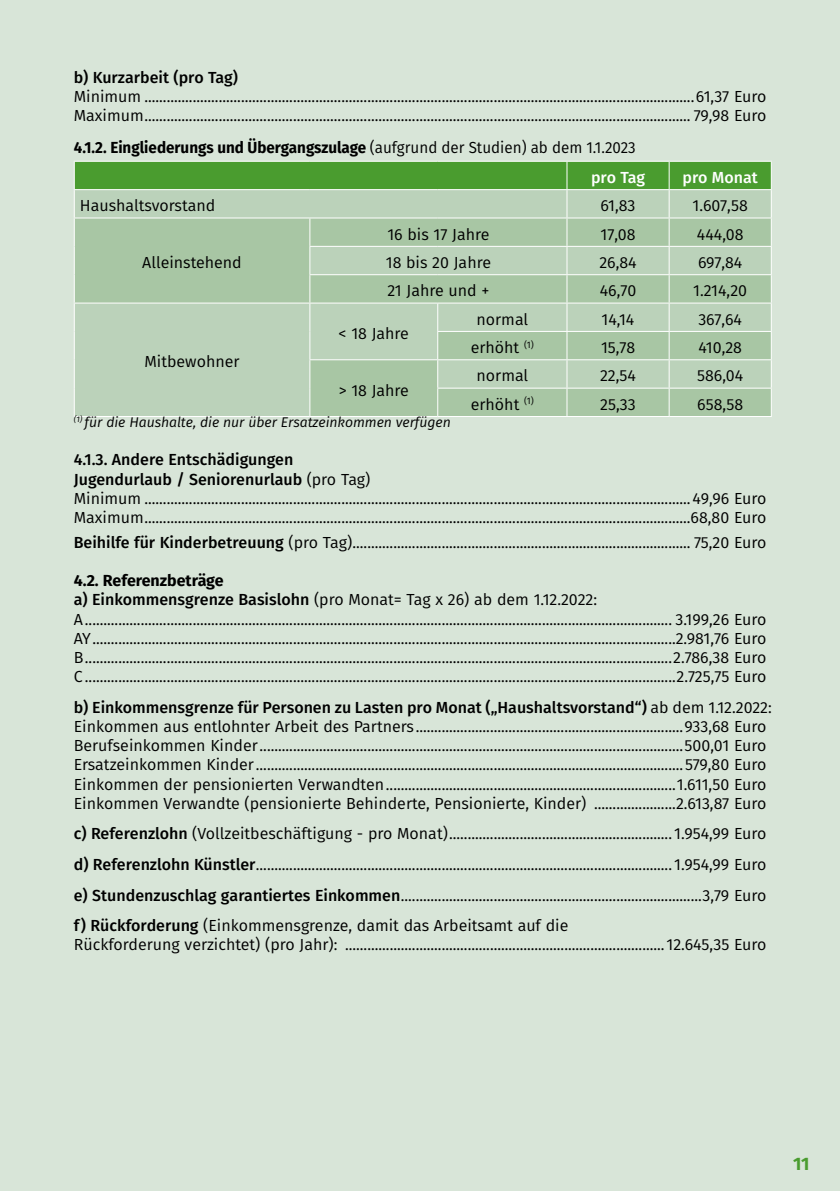
<style>
.page{position:relative;width:840px;height:1191px;background:#fff}
.page>*{position:absolute;margin:0;border:0;box-sizing:border-box;transform-origin:0 0}
.t1{font:700 18px "Fira Sans";color:#4a9c2f}
.t2{font:16px/19.2px "Fira Sans";color:#000}
.t3{font:700 16px/30.2px "Fira Sans";color:#000;scale:.95 1}
.t4{font:500 16px "Fira Sans";color:#000}
.t5{font:500 16px "Fira Sans";color:#fff}
.t6{font:italic 14px "Fira Sans";letter-spacing:-.005em;color:#000}
.s1{font-weight:400}
.s2{font-weight:500;color:#fff}
.s3{font-weight:500}
.s4{font-weight:700}
</style>
<div class="page">
<div style="left:0;top:0;width:839px;height:1191px;background:#d8e5d8"></div>
<svg style="left:74px;top:161px;width:697px;height:255px"></svg>
<hr style="left:74px;top:416px;width:236px;height:1px;background:#fff">
<hr style="left:310px;top:416px;width:127px;height:1px;background:#fff">
<hr style="left:437px;top:416px;width:129px;height:1px;background:#fff">
<hr style="left:566px;top:416px;width:102px;height:1px;background:#fff">
<hr style="left:668px;top:416px;width:103px;height:1px;background:#fff">
<p class="t4" style="left:74px;top:65px;width:165px">b) Kurzarbeit (pro Tag)</p>
<p class="t2" style="left:74px;top:87px;width:694px">Minimum ....................................................................................................................................................61,37 Euro<br>Maximum................................................................................................................................................... 79,98 Euro</p>
<p class="t3" style="left:590px;top:131px;width:58px;text-indent:-517px">4.1.2. Eingliederungs und Übergangszulage <span class="s1">(aufgrund der Studien) ab dem 1.1.2023 </span><span class="s2">pro Tag</span></p>
<p class="t5" style="left:682px;top:164px;width:77px">pro Monat</p>
<p class="t2" style="left:80px;top:196px;width:137px">Haushaltsvorstand</p>
<p class="t2" style="left:600px;top:196px;width:36px">61,83</p>
<p class="t2" style="left:692px;top:196px;width:57px">1.607,58</p>
<p class="t2" style="left:142px;top:252px;width:101px">Alleinstehend</p>
<p class="t2" style="left:144px;top:352px;width:96px">Mitbewohner</p>
<p class="t2" style="left:387px;top:224px;width:103px">16 bis 17 Jahre</p>
<p class="t2" style="left:600px;top:224px;width:37px">17,08</p>
<p class="t2" style="left:696px;top:224px;width:48px">444,08</p>
<p class="t2" style="left:385px;top:252px;width:107px">18 bis 20 Jahre</p>
<p class="t2" style="left:599px;top:252px;width:39px">26,84</p>
<p class="t2" style="left:697px;top:252px;width:46px">697,84</p>
<p class="t2" style="left:387px;top:281px;width:103px">21 Jahre und +</p>
<p class="t2" style="left:599px;top:281px;width:38px">46,70</p>
<p class="t2" style="left:693px;top:281px;width:55px">1.214,20</p>
<p class="t2" style="left:338px;top:323px;width:72px">&lt; 18 Jahre</p>
<p class="t2" style="left:338px;top:380px;width:72px">&gt; 18 Jahre</p>
<p class="t2" style="left:476px;top:309px;width:53px">normal</p>
<p class="t2" style="left:601px;top:309px;width:34px">14,14</p>
<p class="t2" style="left:698px;top:309px;width:45px">367,64</p>
<p class="t2" style="left:470px;top:337px;width:65px">erhöht <sup>(1)</sup></p>
<p class="t2" style="left:600px;top:337px;width:36px">15,78</p>
<p class="t2" style="left:698px;top:337px;width:45px">410,28</p>
<p class="t2" style="left:476px;top:366px;width:53px">normal</p>
<p class="t2" style="left:599px;top:366px;width:38px">22,54</p>
<p class="t2" style="left:696px;top:366px;width:48px">586,04</p>
<p class="t2" style="left:470px;top:394px;width:65px">erhöht <sup>(1)</sup></p>
<p class="t2" style="left:600px;top:394px;width:37px">25,33</p>
<p class="t2" style="left:697px;top:394px;width:47px">658,58</p>
<p class="t6" style="left:74px;top:412px;width:378px"><sup>(1)</sup> für die Haushalte, die nur über Ersatzeinkommen verfügen</p>
<p class="t2" style="left:74px;top:450px;width:694px"><span class="s3">4.1.3. Andere Entschädigungen<br>Jugendurlaub / Seniorenurlaub</span> (pro Tag)<br>Minimum ...................................................................................................................................................49,96 Euro Maximum...................................................................................................................................................68,80 Euro</p>
<p class="t2" style="left:74px;top:532px;width:694px"><span class="s3">Beihilfe für Kinderbetreuung</span> (pro Tag)........................................................................................... 75,20 Euro</p>
<p class="t2" style="left:74px;top:571px;width:694px"><span class="s4">4.2. Referenzbeträge<br></span><span class="s3">a) Einkommensgrenze Basislohn</span> (pro Monat= Tag x 26) ab dem 1.12.2022:<br>A.............................................................................................................................................................. 3.199,26 Euro AY.............................................................................................................................................................2.981,76 Euro B..............................................................................................................................................................2.786,38 Euro C...............................................................................................................................................................2.725,75 Euro</p>
<p class="t2" style="left:74px;top:697px;width:699px"><span class="s3">b) Einkommensgrenze für Personen zu Lasten pro Monat („Haushaltsvorstand“)</span> ab dem 1.12.2022:<br>Einkommen aus entlohnter Arbeit des Partners........................................................................933,68 Euro Berufseinkommen Kinder..................................................................................................................500,01 Euro Ersatzeinkommen Kinder...................................................................................................................579,80 Euro Einkommen der pensionierten Verwandten..............................................................................1.611,50 Euro Einkommen Verwandte (pensionierte Behinderte, Pensionierte, Kinder) ......................2.613,87 Euro</p>
<p class="t2" style="left:74px;top:818px;width:694px;line-height:30.6px;text-align:justify"><span class="s3">c) Referenzlohn</span> (Vollzeitbeschäftigung - pro Monat)............................................................ 1.954,99 Euro <span class="s3">d) Referenzlohn Künstler</span>................................................................................................................ 1.954,99 Euro <span class="s3">e) Stundenzuschlag garantiertes Einkommen</span>.................................................................................3,79 Euro <span class="s3">f) Rückforderung</span> (Einkommensgrenze, damit das Arbeitsamt auf die</p>
<p class="t2" style="left:74px;top:934px;width:694px">Rückforderung verzichtet) (pro Jahr): ...................................................................................... 12.645,35 Euro</p>
<p class="t1" style="left:792px;top:1148px;width:18px">11</p>
</div>
